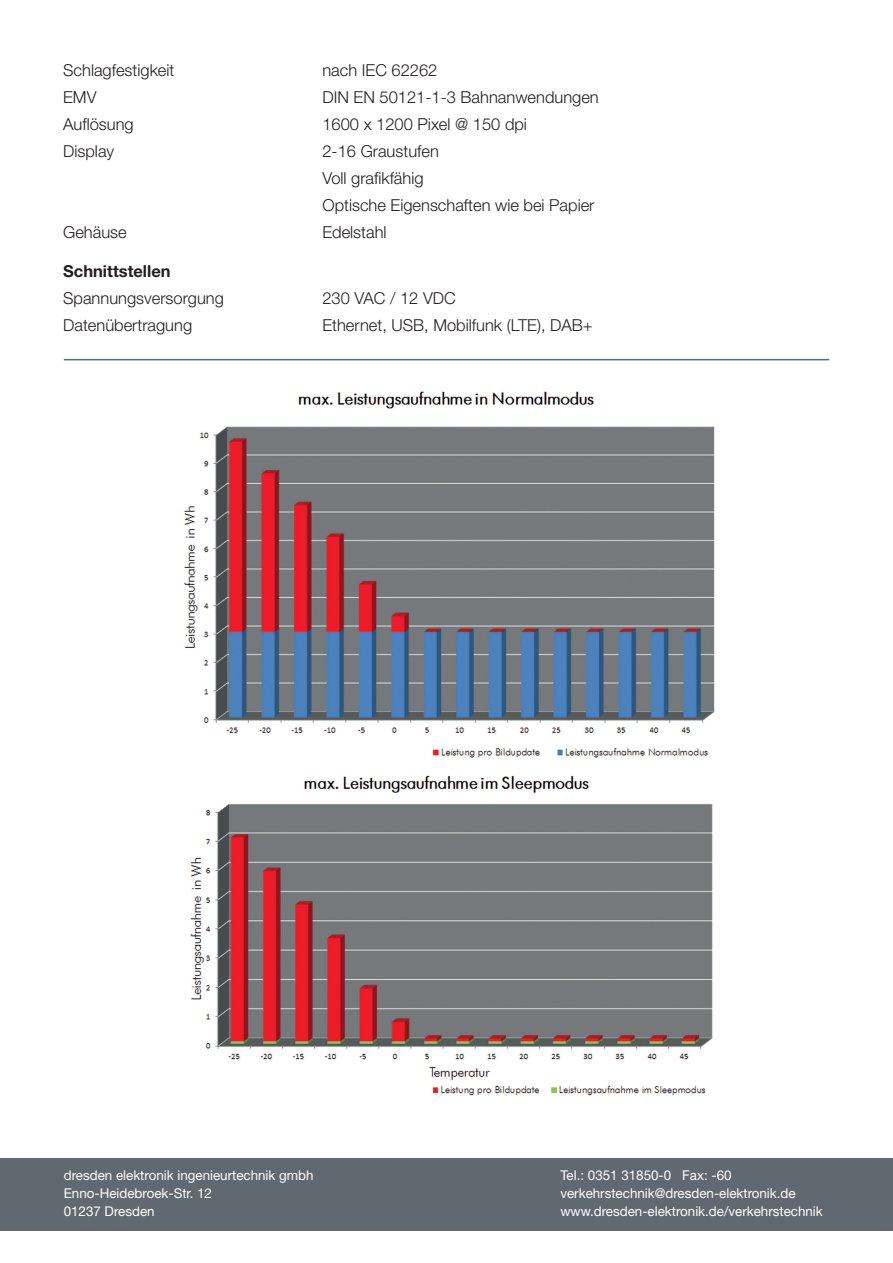
<style>
.page{position:relative;width:893px;height:1263px;background:#fff}
.page>*{position:absolute;margin:0;border:0;box-sizing:border-box;transform-origin:0 0}
.HEADLINE_30_Pt{font:300 16.5px "Helvetica Neue LT Std";color:#231f20}
.HEADLINE_30_Pt-2{font:700 16.5px "Helvetica Neue LT Std";color:#231f20}
.t1{font:13.5px "Helvetica Neue LT Std";color:#fff}
</style>
<div class="page">
<img style="left:75px;top:358px;width:743px;height:738px">
<div style="left:0;top:1158px;width:893px;height:72px;background:#5f696f"></div>
<hr style="left:64px;top:359px;width:765px;height:1px;background:#5f696f">
<p class="HEADLINE_30_Pt" style="left:63px;top:60px;width:113px">Schlagfestigkeit</p>
<p class="HEADLINE_30_Pt" style="left:63px;top:87px;width:35px">EMV</p>
<p class="HEADLINE_30_Pt" style="left:63px;top:114px;width:72px">Auflösung</p>
<p class="HEADLINE_30_Pt" style="left:63px;top:141px;width:53px">Display</p>
<p class="HEADLINE_30_Pt" style="left:63px;top:222px;width:65px">Gehäuse</p>
<p class="HEADLINE_30_Pt-2" style="left:63px;top:261px;width:109px">Schnittstellen</p>
<p class="HEADLINE_30_Pt" style="left:63px;top:288px;width:162px">Spannungsversorgung</p>
<p class="HEADLINE_30_Pt" style="left:63px;top:315px;width:130px">Datenübertragung</p>
<p class="HEADLINE_30_Pt" style="left:322px;top:60px;width:116px">nach IEC 62262</p>
<p class="HEADLINE_30_Pt" style="left:322px;top:87px;width:278px">DIN EN 50121-1-3 Bahnanwendungen</p>
<p class="HEADLINE_30_Pt" style="left:322px;top:114px;width:206px">1600 x 1200 Pixel @ 150 dpi</p>
<p class="HEADLINE_30_Pt" style="left:322px;top:141px;width:118px">2-16 Graustufen</p>
<p class="HEADLINE_30_Pt" style="left:322px;top:168px;width:103px">Voll grafikfähig</p>
<p class="HEADLINE_30_Pt" style="left:322px;top:195px;width:274px">Optische Eigenschaften wie bei Papier</p>
<p class="HEADLINE_30_Pt" style="left:322px;top:222px;width:66px">Edelstahl</p>
<p class="HEADLINE_30_Pt" style="left:322px;top:288px;width:135px">230 VAC / 12 VDC</p>
<p class="HEADLINE_30_Pt" style="left:322px;top:315px;width:272px">Ethernet, USB, Mobilfunk (LTE), DAB+</p>
<p class="t1" style="left:64px;top:1167px;width:251px">dresden elektronik ingenieurtechnik gmbh</p>
<p class="t1" style="left:64px;top:1185px;width:150px">Enno-Heidebroek-Str. 12</p>
<p class="t1" style="left:64px;top:1203px;width:92px">01237 Dresden</p>
<p class="t1" style="left:560px;top:1167px;width:173px">Tel.: 0351 31850-0 Fax: -60</p>
<p class="t1" style="left:560px;top:1185px;width:237px">verkehrstechnik@dresden-elektronik.de</p>
<p class="t1" style="left:560px;top:1203px;width:264px">www.dresden-elektronik.de/verkehrstechnik</p>
</div>
